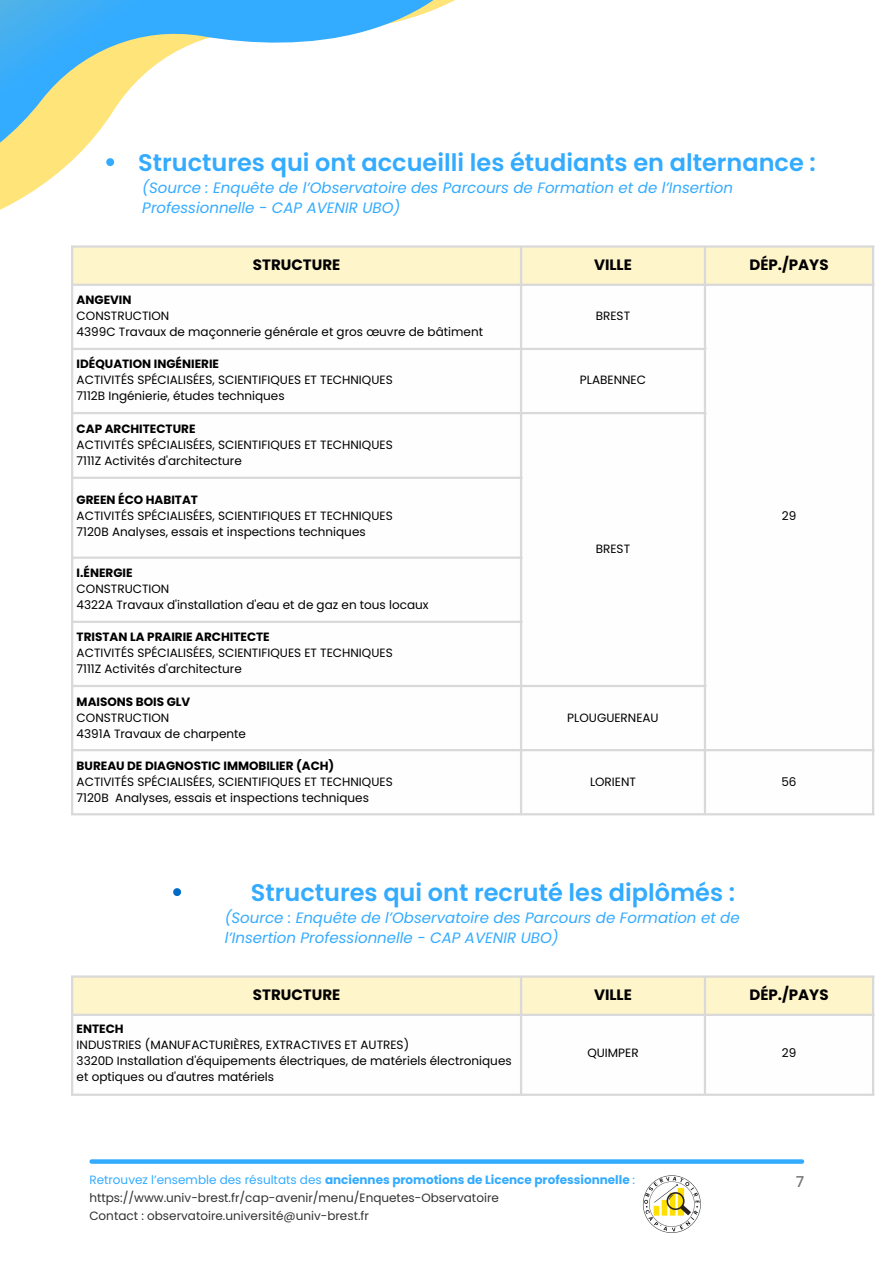
<style>
.page{position:relative;width:894px;height:1264px;background:#fff}
.page>*{position:absolute;margin:0;border:0;box-sizing:border-box;transform-origin:0 0}
.t1{font:600 24px "Poppins";color:#33abff}
.t2{font:italic 15px/20.2px "Poppins";color:#33abff}
.t3{font:700 15px "Poppins";color:#000}
.t4{font:500 15px "Poppins";color:#737373}
.t5{font:12px/16px "Poppins";color:#000}
.t6{font:700 12px "Poppins";color:#000}
.t7{font:12px "Poppins";color:#323232}
.t8{font:700 12px "Poppins";color:#33abff}
.s1{font-weight:400}
</style>
<div class="page">
<svg style="left:0;top:0;width:455px;height:210px"></svg>
<svg style="left:92px;top:1159px;width:709px;height:4px;background:#42b1ff"></svg>
<svg style="left:106px;top:158px;width:8px;height:8px"></svg>
<div style="left:73px;top:248px;width:798px;height:36px;background:#fff5cb"></div>
<hr style="left:71px;top:248px;width:2px;height:565px;background:#d9d9d9">
<hr style="left:520px;top:248px;width:2px;height:565px;background:#d9d9d9">
<hr style="left:703px;top:248px;width:3px;height:565px;background:#d9d9d9">
<hr style="left:871px;top:248px;width:3px;height:565px;background:#d9d9d9">
<hr style="left:71px;top:245px;width:803px;height:3px;background:#d9d9d9">
<hr style="left:71px;top:284px;width:803px;height:2px;background:#d9d9d9">
<hr style="left:71px;top:348px;width:635px;height:2px;background:#d9d9d9">
<hr style="left:71px;top:412px;width:635px;height:2px;background:#d9d9d9">
<hr style="left:71px;top:476px;width:451px;height:3px;background:#d9d9d9">
<hr style="left:71px;top:556px;width:451px;height:3px;background:#d9d9d9">
<hr style="left:71px;top:620px;width:451px;height:3px;background:#d9d9d9">
<hr style="left:71px;top:685px;width:635px;height:2px;background:#d9d9d9">
<hr style="left:71px;top:749px;width:803px;height:2px;background:#d9d9d9">
<hr style="left:71px;top:813px;width:803px;height:2px;background:#d9d9d9">
<svg style="left:173px;top:888px;width:8px;height:8px"></svg>
<div style="left:73px;top:977px;width:798px;height:36px;background:#fff5cb"></div>
<svg style="left:73px;top:1015px;width:798px;height:78px"></svg>
<hr style="left:71px;top:977px;width:2px;height:116px;background:#d9d9d9">
<hr style="left:520px;top:977px;width:2px;height:116px;background:#d9d9d9">
<hr style="left:703px;top:977px;width:3px;height:116px;background:#d9d9d9">
<hr style="left:871px;top:977px;width:3px;height:116px;background:#d9d9d9">
<hr style="left:71px;top:975px;width:803px;height:2px;background:#d9d9d9">
<hr style="left:71px;top:1013px;width:803px;height:2px;background:#d9d9d9">
<hr style="left:71px;top:1093px;width:803px;height:2px;background:#d9d9d9">
<img style="left:642px;top:1175px;width:59px;height:58px">
<p class="t1" style="left:138px;top:145px;width:679px">Structures qui ont accueilli les étudiants en alternance :</p>
<p class="t2" style="left:142px;top:178px;width:592px">(Source : Enquête de l’Observatoire des Parcours de Formation et de l’Insertion<br>Professionnelle - CAP AVENIR UBO)</p>
<h2 class="t3" style="left:253px;top:254px;width:89px">STRUCTURE</h2>
<p class="t3" style="left:594px;top:254px;width:39px">VILLE</p>
<p class="t3" style="left:749px;top:254px;width:81px">DÉP./PAYS</p>
<p class="t6" style="left:77px;top:292px;width:56px">ANGEVIN</p>
<p class="t5" style="left:77px;top:308px;width:94px">CONSTRUCTION</p>
<p class="t5" style="left:77px;top:324px;width:408px">4399C Travaux de maçonnerie générale et gros œuvre de bâtiment</p>
<p class="t6" style="left:77px;top:356px;width:144px">IDÉQUATION INGÉNIERIE</p>
<p class="t5" style="left:77px;top:372px;width:317px">ACTIVITÉS SPÉCIALISÉES, SCIENTIFIQUES ET TECHNIQUES</p>
<p class="t5" style="left:77px;top:388px;width:209px">7112B Ingénierie, études techniques</p>
<p class="t6" style="left:77px;top:420px;width:120px">CAP ARCHITECTURE</p>
<p class="t5" style="left:77px;top:436px;width:317px">ACTIVITÉS SPÉCIALISÉES, SCIENTIFIQUES ET TECHNIQUES</p>
<p class="t5" style="left:77px;top:452px;width:167px">7111Z Activités d'architecture</p>
<p class="t6" style="left:77px;top:491px;width:123px">GREEN ÉCO HABITAT</p>
<p class="t5" style="left:77px;top:508px;width:317px">ACTIVITÉS SPÉCIALISÉES, SCIENTIFIQUES ET TECHNIQUES</p>
<p class="t5" style="left:77px;top:524px;width:290px">7120B Analyses, essais et inspections techniques</p>
<p class="t6" style="left:77px;top:564px;width:57px">I.ÉNERGIE</p>
<p class="t5" style="left:77px;top:581px;width:94px">CONSTRUCTION</p>
<p class="t5" style="left:77px;top:597px;width:353px">4322A Travaux d'installation d'eau et de gaz en tous locaux</p>
<p class="t6" style="left:77px;top:628px;width:194px">TRISTAN LA PRAIRIE ARCHITECTE</p>
<p class="t5" style="left:77px;top:645px;width:317px">ACTIVITÉS SPÉCIALISÉES, SCIENTIFIQUES ET TECHNIQUES</p>
<p class="t5" style="left:77px;top:661px;width:167px">7111Z Activités d'architecture</p>
<p class="t6" style="left:77px;top:693px;width:115px">MAISONS BOIS GLV</p>
<p class="t5" style="left:77px;top:709px;width:94px">CONSTRUCTION</p>
<p class="t5" style="left:77px;top:725px;width:171px">4391A Travaux de charpente</p>
<p class="t6" style="left:77px;top:757px;width:259px">BUREAU DE DIAGNOSTIC IMMOBILIER (ACH)</p>
<p class="t5" style="left:77px;top:773px;width:317px">ACTIVITÉS SPÉCIALISÉES, SCIENTIFIQUES ET TECHNIQUES</p>
<p class="t5" style="left:77px;top:789px;width:294px">7120B Analyses, essais et inspections techniques</p>
<p class="t5" style="left:595px;top:308px;width:36px">BREST</p>
<p class="t5" style="left:579px;top:372px;width:68px">PLABENNEC</p>
<p class="t5" style="left:595px;top:540px;width:36px">BREST</p>
<p class="t5" style="left:567px;top:709px;width:93px">PLOUGUERNEAU</p>
<p class="t5" style="left:781px;top:508px;width:16px">29</p>
<p class="t5" style="left:590px;top:773px;width:47px">LORIENT</p>
<p class="t5" style="left:781px;top:773px;width:17px">56</p>
<p class="t1" style="left:251px;top:875px;width:485px">Structures qui ont recruté les diplômés :</p>
<p class="t2" style="left:225px;top:907px;width:516px">(Source : Enquête de l’Observatoire des Parcours de Formation et de l’Insertion Professionnelle - CAP AVENIR UBO)</p>
<h2 class="t3" style="left:253px;top:984px;width:89px">STRUCTURE</h2>
<p class="t3" style="left:594px;top:984px;width:39px">VILLE</p>
<p class="t3" style="left:749px;top:984px;width:81px">DÉP./PAYS</p>
<p class="t6" style="left:77px;top:1020px;width:49px">ENTECH</p>
<p class="t5" style="left:77px;top:1037px;width:334px">INDUSTRIES (MANUFACTURIÈRES, EXTRACTIVES ET AUTRES)</p>
<p class="t5" style="left:77px;top:1053px;width:436px">3320D Installation d'équipements électriques, de matériels électroniques et optiques ou d'autres matériels</p>
<p class="t5" style="left:587px;top:1045px;width:53px">QUIMPER</p>
<p class="t5" style="left:781px;top:1045px;width:16px">29</p>
<p class="t8" style="left:89px;top:1171px;width:547px"><span class="s1">Retrouvez l’ensemble des résultats des</span> anciennes promotions de Licence professionnelle <span class="s1">:</span></p>
<p class="t7" style="left:89px;top:1189px;width:411px">https://www.univ-brest.fr/cap-avenir/menu/Enquetes-Observatoire</p>
<p class="t7" style="left:89px;top:1207px;width:281px">Contact : observatoire.université@univ-brest.fr</p>
<p class="t4" style="left:795px;top:1171px;width:10px">7</p>
</div>
